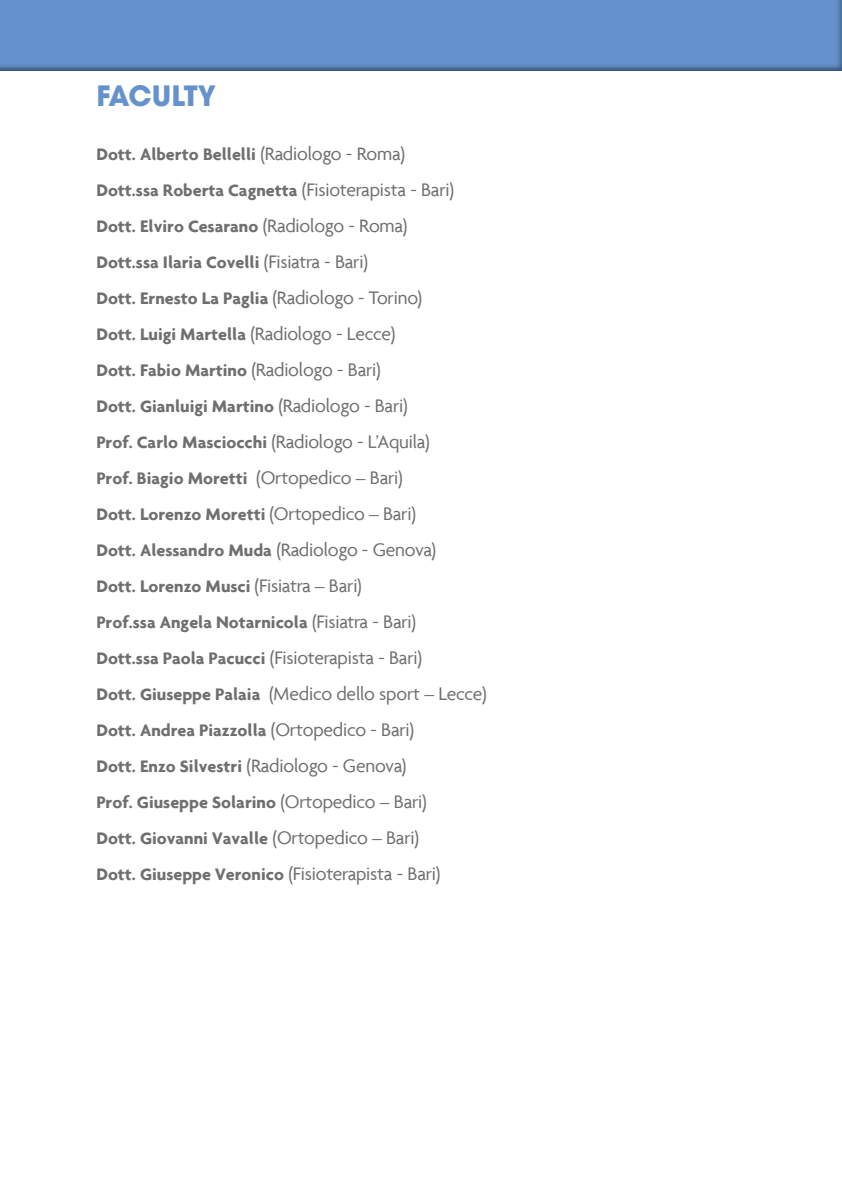
<style>
.page{position:relative;width:842px;height:1191px;background:#fff}
.page>*{position:absolute;margin:0;border:0;box-sizing:border-box;transform-origin:0 0}
.t1{font:700 28px "Avant Garde LT";letter-spacing:-.02em;color:#6592cd}
.t2{font:19.6px/36px "Agenda";letter-spacing:-.01em;color:#706f6f}
.t3{font:700 18px/36px "Agenda";color:#706f6f}
.s1{font-weight:400;font-size:19.6px}
.s2{font-weight:700;font-size:18px}
</style>
<div class="page">
<div style="left:0;top:0;width:842px;height:72px;background:#000;opacity:.75"></div>
<h1 class="t1" style="left:96px;top:77px;width:121px">FACULTY</h1>
<p class="t3" style="left:96px;top:136px;width:359px">Dott. Alberto Bellelli <span class="s1">(Radiologo - Roma)<br></span>Dott.ssa Roberta Cagnetta <span class="s1">(Fisioterapista - Bari)<br></span>Dott. Elviro Cesarano <span class="s1">(Radiologo - Roma)<br></span>Dott.ssa Ilaria Covelli <span class="s1">(Fisiatra - Bari)<br></span>Dott. Ernesto La Paglia <span class="s1">(Radiologo - Torino)<br></span>Dott. Luigi Martella <span class="s1">(Radiologo - Lecce)<br></span>Dott. Fabio Martino <span class="s1">(Radiologo - Bari)<br></span>Dott. Gianluigi Martino <span class="s1">(Radiologo - Bari)<br></span>Prof. Carlo Masciocchi <span class="s1">(Radiologo - L’Aquila)<br></span>Prof. Biagio Moretti <span class="s1">(Ortopedico – Bari)<br></span>Dott. Lorenzo Moretti <span class="s1">(Ortopedico – Bari)<br></span>Dott. Alessandro Muda <span class="s1">(Radiologo - Genova)<br></span>Dott. Lorenzo Musci <span class="s1">(Fisiatra – Bari)<br></span>Prof.ssa Angela Notarnicola <span class="s1">(Fisiatra - Bari)</span></p>
<p class="t2" style="left:96px;top:639px;width:392px"><span class="s2">Dott.ssa Paola Pacucci</span> (Fisioterapista - Bari)<br><span class="s2">Dott. Giuseppe Palaia</span> (Medico dello sport – Lecce)</p>
<p class="t3" style="left:96px;top:712px;width:346px">Dott. Andrea Piazzolla <span class="s1">(Ortopedico - Bari)<br></span>Dott. Enzo Silvestri <span class="s1">(Radiologo - Genova)<br></span>Prof. Giuseppe Solarino <span class="s1">(Ortopedico – Bari)<br></span>Dott. Giovanni Vavalle <span class="s1">(Ortopedico – Bari)<br></span>Dott. Giuseppe Veronico <span class="s1">(Fisioterapista - Bari)</span></p>
</div>
